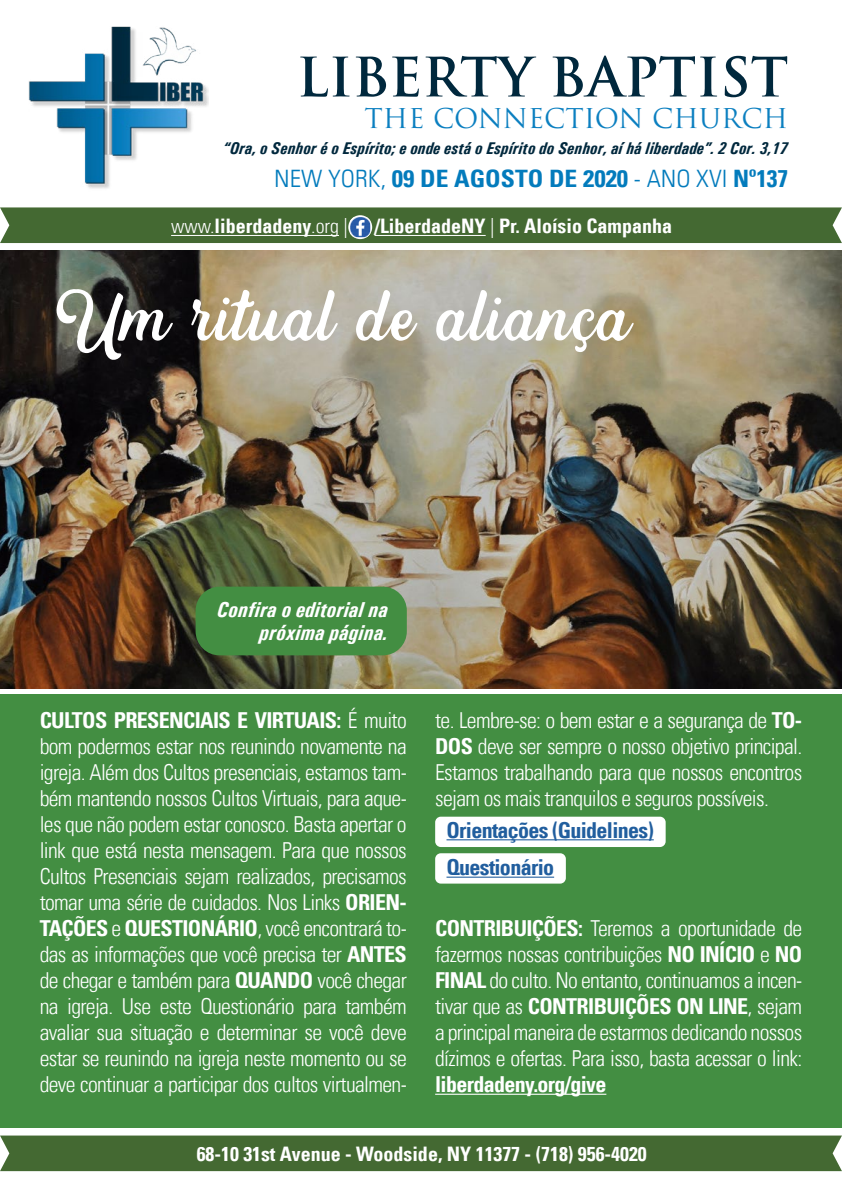
<style>
.page{position:relative;width:842px;height:1191px;background:#fff}
.page>*{position:absolute;margin:0;border:0;box-sizing:border-box;transform-origin:0 0}
.t1{font:85.4px "Hipsterious Rough";color:#fff}
.t2{font:700 52.8px "Trajan Pro";color:#00283d}
.t3{font:26.6px "Trajan Pro";color:#0b7fc0}
.t4{font:700 condensed 24px "Univers LT";color:#037bbc;scale:1.06 1}
.t5{font:300 condensed 22px/26px "Univers LT";letter-spacing:-.03em;color:#fff;text-align:justify}
.t6{font:700 condensed 22px/37.4px "Univers LT";letter-spacing:-.03em;color:#215e9e}
.t7{font:700 condensed 22px "Univers LT";letter-spacing:-.03em;color:#fff}
.t8{font:italic 700 21.6px/22.4px "Univers Condensed";color:#fff;text-align:right}
.t9{font:700 condensed 20px "Univers LT";color:#fff}
.t10{font:italic 700 17px "Univers Condensed";color:#00283d}
.s1{font-weight:300}
.s2{font-weight:700}
</style>
<div class="page">
<img style="left:0;top:251px;width:842px;height:437px">
<div style="left:0;top:694px;width:842px;height:434px;background:#438e42"></div>
<div style="left:0;top:207px;width:842px;height:36px;background:#446932"></div>
<svg style="left:348px;top:215px;width:24px;height:24px"></svg>
<img style="left:350px;top:217px;width:20px;height:20px">
<img style="left:29px;top:26px;width:180px;height:163px">
<div style="left:0;top:1135px;width:842px;height:36px;background:#446932"></div>
<hr style="left:171px;top:235px;width:168px;height:1px;background:#fff">
<hr style="left:374px;top:235px;width:112px;height:1px;background:#fff">
<hr style="left:435px;top:1093px;width:171px;height:1px;background:#fff">
<div style="left:196px;top:586px;width:211px;height:69px;background:#438e42;border-radius:24px"></div>
<div style="left:435px;top:853px;width:131px;height:30px;background:#fff;border-radius:6px"></div>
<div style="left:435px;top:816px;width:231px;height:31px;background:#fff;border-radius:6px"></div>
<hr style="left:446px;top:839px;width:208px;height:1px;background:#215e9e">
<hr style="left:446px;top:876px;width:108px;height:1px;background:#215e9e">
<h2 class="t2" style="left:297px;top:44px;width:493px">LIBERTY BAPTIST</h2>
<p class="t3" style="left:365px;top:101px;width:425px">THE CONNECTION CHURCH</p>
<p class="t10" style="left:223px;top:137px;width:566px">“Ora, o Senhor é o Espírito; e onde está o Espírito do Senhor, aí há liberdade”. 2 Cor. 3,17</p>
<p class="t4" style="left:274px;top:163px;width:486px"><span class="s1">NEW YORK,</span> 09 DE AGOSTO DE 2020 <span class="s1">- ANO XVI</span> Nº137</p>
<p class="t9" style="left:171px;top:214px;width:178px"><span class="s1">www.</span>liberdadeny<span class="s1">.org |</span></p>
<p class="t9" style="left:375px;top:214px;width:299px">/LiberdadeNY <span class="s1">|</span> Pr. Aloísio Campanha</p>
<h1 class="t1" style="left:56px;top:262px;width:578px">Um ritual de aliança</h1>
<p class="t8" style="left:217px;top:598px;width:172px">Confira o editorial na próxima página.</p>
<p class="t5" style="left:40px;top:707px;width:369px"><span class="s2">CULTOS PRESENCIAIS E VIRTUAIS:</span> É muito bom podermos estar nos reunindo novamente na igreja. Além dos Cultos presenciais, estamos tam&shy;bém mantendo nossos Cultos Virtuais, para aque&shy;les que não podem estar conosco. Basta apertar o link que está nesta mensagem. Para que nossos Cultos Presenciais sejam realizados, precisamos tomar uma série de cuidados. Nos Links <span class="s2">ORIEN-TAÇÕES</span> e <span class="s2">QUESTIONÁRIO</span>, você encontrará to&shy;das as informações que você precisa ter <span class="s2">ANTES </span>de chegar e também para <span class="s2">QUANDO</span> você chegar na igreja. Use este Questionário para também avaliar sua situação e determinar se você deve estar se reunindo na igreja neste momento ou se deve continuar a participar dos cultos virtualmen-</p>
<p class="t5" style="left:435px;top:707px;width:369px">te. Lembre-se: o bem estar e a segurança de <span class="s2">TO-DOS</span> deve ser sempre o nosso objetivo principal.<br>Estamos trabalhando para que nossos encontros sejam os mais tranquilos e seguros possíveis.</p>
<p class="t6" style="left:446px;top:811px;width:209px">Orientações (Guidelines)<br>Questionário</p>
<p class="t5" style="left:435px;top:915px;width:369px"><span class="s2">CONTRIBUIÇÕES:</span> Teremos a oportunidade de fazermos nossas contribuições <span class="s2">NO INÍCIO</span> e <span class="s2">NO FINAL</span> do culto. No entanto, continuamos a incen&shy;tivar que as <span class="s2">CONTRIBUIÇÕES ON LINE</span>, sejam a principal maneira de estarmos dedicando nossos dízimos e ofertas. Para isso, basta acessar o link:</p>
<p class="t7" style="left:435px;top:1070px;width:173px">liberdadeny.org/give</p>
<p class="t9" style="left:197px;top:1141px;width:451px">68-10 31st Avenue - Woodside, NY 11377 - (718) 956-4020</p>
</div>
